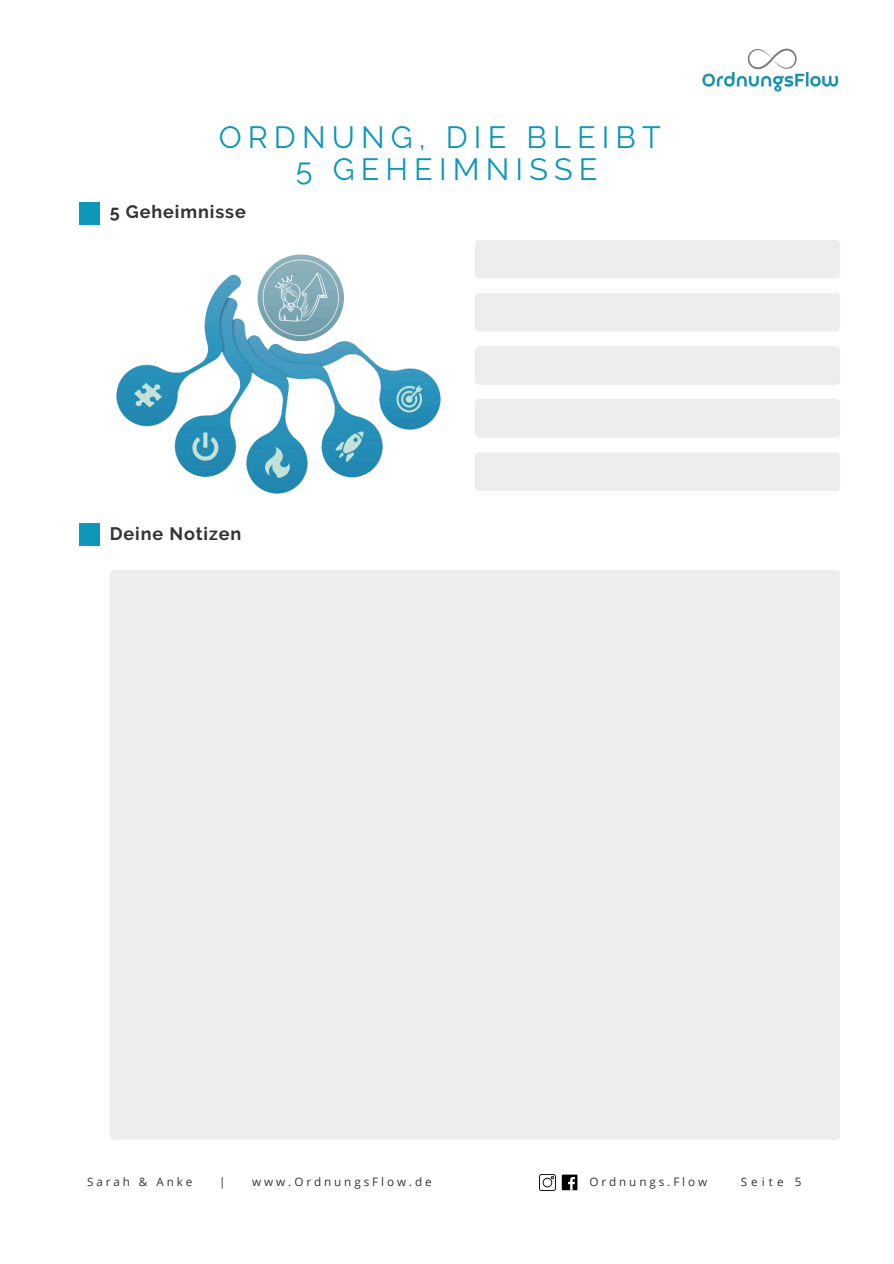
<style>
.page{position:relative;width:894px;height:1264px;background:#fff}
.page>*{position:absolute;margin:0;border:0;box-sizing:border-box;transform-origin:0 0}
.t1{font:30.6px/32.7px "Raleway";letter-spacing:.2em;color:#0d97b8;text-align:center}
.t2{font:700 18px "Raleway";letter-spacing:.05em;color:#333}
.t3{font:11.7px "Open Sans";letter-spacing:.25em;color:#333}
</style>
<div class="page">
<svg style="left:539px;top:1174px;width:16px;height:16px"></svg>
<div style="left:561px;top:1174px;width:16px;height:16px;background:#000"></div>
<svg style="left:568px;top:1177px;width:7px;height:13px"></svg>
<div style="left:79px;top:202px;width:21px;height:23px;background:#0d97b8"></div>
<div style="left:79px;top:523px;width:21px;height:23px;background:#0d97b8"></div>
<img style="left:702px;top:48px;width:137px;height:44px">
<img style="left:116px;top:254px;width:325px;height:240px">
<div style="left:110px;top:570px;width:730px;height:569px;background:#ededed;border-radius:4px"></div>
<div style="left:475px;top:240px;width:365px;height:38px;background:#ededed;border-radius:4px"></div>
<div style="left:475px;top:293px;width:365px;height:38px;background:#ededed;border-radius:4px"></div>
<div style="left:475px;top:346px;width:365px;height:39px;background:#ededed;border-radius:4px"></div>
<div style="left:475px;top:399px;width:365px;height:39px;background:#ededed;border-radius:4px"></div>
<div style="left:475px;top:452px;width:365px;height:39px;background:#ededed;border-radius:4px"></div>
<p class="t1" style="left:219px;top:120px;width:443px">ORDNUNG, DIE BLEIBT<br>5 GEHEIMNISSE</p>
<h2 class="t2" style="left:110px;top:201px;width:138px">5 Geheimnisse</h2>
<p class="t2" style="left:110px;top:523px;width:133px">Deine Notizen</p>
<p class="t3" style="left:87px;top:1172px;width:107px">Sarah &amp; Anke</p>
<p class="t3" style="left:219px;top:1172px;width:8px">|</p>
<p class="t3" style="left:252px;top:1172px;width:181px">www.OrdnungsFlow.de</p>
<p class="t3" style="left:589px;top:1172px;width:119px">Ordnungs.Flow</p>
<p class="t3" style="left:740px;top:1172px;width:62px">Seite 5</p>
</div>
